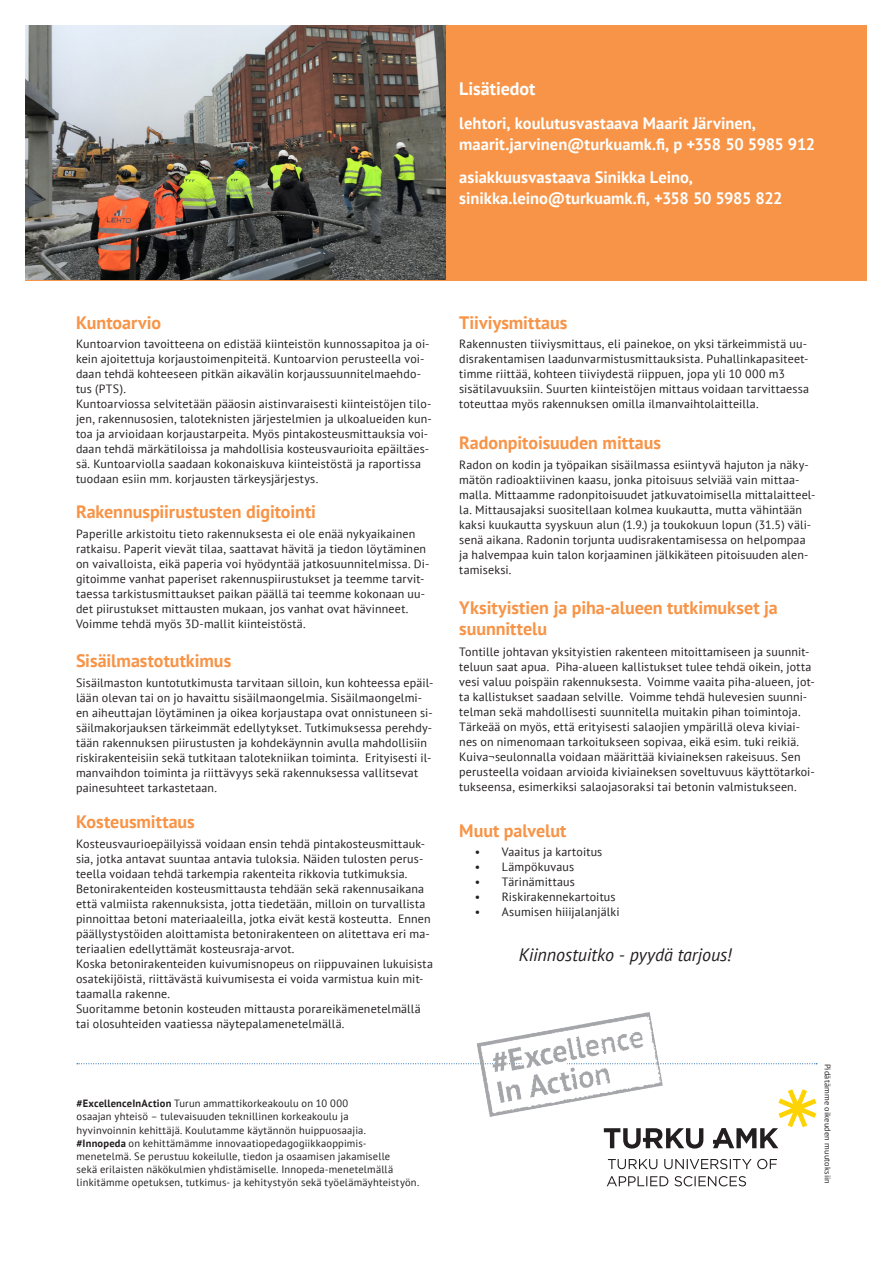
<style>
.page{position:relative;width:893px;height:1263px;background:#fff}
.page>*{position:absolute;margin:0;border:0;box-sizing:border-box;transform-origin:0 0}
.VÄLIOTSIKKO_12_12{font:700 18px "PT Sans";color:#f79447}
.LEIPÄTEKSTI_7_5_10{font:700 18px/21px "PT Sans";color:#f79447}
.LEIPÄTEKSTI_7_5_10-2{font:italic 18px "PT Sans";letter-spacing:-.005em;color:#231f20}
.Laatikon_valkoinen_o{font:700 18px "PT Sans";letter-spacing:-.005em;color:#fff}
.Laatikon_valkoinen_o-2{font:700 16.5px/21px "PT Sans";color:#fff}
.LEIPÄTEKSTI_7_5_10-3{font:12px/15px "PT Sans";letter-spacing:.015em;color:#231f20}
.LEIPÄTEKSTI_7_5_10-4{font:10.5px "PT Sans";letter-spacing:.02em;color:#231f20}
.Pidätämme_oikeuden_m{font:8.25px "PT Sans";letter-spacing:.025em;color:#231f20}
.s1{font-weight:700}
</style>
<div class="page">
<svg style="left:607px;top:1176px;width:139px;height:10px"></svg>
<svg style="left:608px;top:1159px;width:169px;height:10px"></svg>
<svg style="left:77px;top:1063px;width:740px;height:85px"></svg>
<img style="left:469px;top:1012px;width:200px;height:107px">
<div style="left:26px;top:26px;width:841px;height:255px;background:#f79447"></div>
<img style="left:26px;top:26px;width:420px;height:254px">
<p class="Laatikon_valkoinen_o" style="left:459px;top:77px;width:78px">Lisätiedot</p>
<p class="Laatikon_valkoinen_o-2" style="left:459px;top:112px;width:358px">lehtori, koulutusvastaava Maarit Järvinen, maarit.jarvinen@turkuamk.fi, p +358 50 5985 912</p>
<p class="Laatikon_valkoinen_o-2" style="left:459px;top:167px;width:325px">asiakkuusvastaava Sinikka Leino, sinikka.leino@turkuamk.fi, +358 50 5985 822</p>
<p class="VÄLIOTSIKKO_12_12" style="left:76px;top:311px;width:87px">Kuntoarvio</p>
<p class="LEIPÄTEKSTI_7_5_10-3" style="left:76px;top:336px;width:355px">Kuntoarvion tavoitteena on edistää kiinteistön kunnossapitoa ja oi&shy;kein ajoitettuja korjaustoimenpiteitä. Kuntoarvion perusteella voi&shy;daan tehdä kohteeseen pitkän aikavälin korjaussuunnitelmaehdo&shy;tus (PTS).</p>
<p class="LEIPÄTEKSTI_7_5_10-3" style="left:76px;top:396px;width:357px">Kuntoarviossa selvitetään pääosin aistinvaraisesti kiinteistöjen tilo&shy;jen, rakennusosien, taloteknisten järjestelmien ja ulkoalueiden kun&shy;toa ja arvioidaan korjaustarpeita. Myös pintakosteusmittauksia voi&shy;daan tehdä märkätiloissa ja mahdollisia kosteusvaurioita epäiltäes&shy;sä. Kuntoarviolla saadaan kokonaiskuva kiinteistöstä ja raportissa tuodaan esiin mm. korjausten tärkeysjärjestys.</p>
<p class="VÄLIOTSIKKO_12_12" style="left:76px;top:500px;width:242px">Rakennuspiirustusten digitointi</p>
<p class="LEIPÄTEKSTI_7_5_10-3" style="left:76px;top:525px;width:355px">Paperille arkistoitu tieto rakennuksesta ei ole enää nykyaikainen ratkaisu. Paperit vievät tilaa, saattavat hävitä ja tiedon löytäminen on vaivalloista, eikä paperia voi hyödyntää jatkosuunnitelmissa. Di&shy;gitoimme vanhat paperiset rakennuspiirustukset ja teemme tarvit&shy;taessa tarkistusmittaukset paikan päällä tai teemme kokonaan uu&shy;det piirustukset mittausten mukaan, jos vanhat ovat hävinneet.<br>Voimme tehdä myös 3D-mallit kiinteistöstä.</p>
<p class="VÄLIOTSIKKO_12_12" style="left:76px;top:649px;width:157px">Sisäilmastotutkimus</p>
<p class="LEIPÄTEKSTI_7_5_10-3" style="left:76px;top:674px;width:359px">Sisäilmaston kuntotutkimusta tarvitaan silloin, kun kohteessa epäil&shy;lään olevan tai on jo havaittu sisäilmaongelmia. Sisäilmaongelmi&shy;en aiheuttajan löytäminen ja oikea korjaustapa ovat onnistuneen si&shy;säilmakorjauksen tärkeimmät edellytykset. Tutkimuksessa perehdy&shy;tään rakennuksen piirustusten ja kohdekäynnin avulla mahdollisiin riskirakenteisiin sekä tutkitaan talotekniikan toiminta. Erityisesti il&shy;manvaihdon toiminta ja riittävyys sekä rakennuksessa vallitsevat painesuhteet tarkastetaan.</p>
<p class="VÄLIOTSIKKO_12_12" style="left:76px;top:810px;width:120px">Kosteusmittaus</p>
<p class="LEIPÄTEKSTI_7_5_10-3" style="left:76px;top:836px;width:351px">Kosteusvaurioepäilyissä voidaan ensin tehdä pintakosteusmittauk&shy;sia, jotka antavat suuntaa antavia tuloksia. Näiden tulosten perus&shy;teella voidaan tehdä tarkempia rakenteita rikkovia tutkimuksia.</p>
<p class="LEIPÄTEKSTI_7_5_10-3" style="left:76px;top:881px;width:356px">Betonirakenteiden kosteusmittausta tehdään sekä rakennusaikana että valmiista rakennuksista, jotta tiedetään, milloin on turvallista pinnoittaa betoni materiaaleilla, jotka eivät kestä kosteutta. Ennen päällystystöiden aloittamista betonirakenteen on alitettava eri ma&shy;teriaalien edellyttämät kosteusraja-arvot.</p>
<p class="LEIPÄTEKSTI_7_5_10-3" style="left:76px;top:956px;width:358px">Koska betonirakenteiden kuivumisnopeus on riippuvainen lukuisista osatekijöistä, riittävästä kuivumisesta ei voida varmistua kuin mit&shy;taamalla rakenne.</p>
<p class="LEIPÄTEKSTI_7_5_10-3" style="left:76px;top:1001px;width:346px">Suoritamme betonin kosteuden mittausta porareikämenetelmällä tai olosuhteiden vaatiessa näytepalamenetelmällä.</p>
<p class="LEIPÄTEKSTI_7_5_10-4" style="left:77px;top:1097px;width:273px"><span class="s1">#ExcellenceInAction</span> Turun ammattikorkeakoulu on 10 000</p>
<p class="LEIPÄTEKSTI_7_5_10-4" style="left:77px;top:1110px;width:274px">osaajan yhteisö – tulevaisuuden teknillinen korkeakoulu ja</p>
<p class="LEIPÄTEKSTI_7_5_10-4" style="left:77px;top:1123px;width:291px">hyvinvoinnin kehittäjä. Koulutamme käytännön huippuosaajia.</p>
<p class="LEIPÄTEKSTI_7_5_10-4" style="left:77px;top:1136px;width:292px"><span class="s1">#Innopeda</span> on kehittämämme innovaatiopedagogiikkaoppimis-</p>
<p class="LEIPÄTEKSTI_7_5_10-4" style="left:77px;top:1149px;width:315px">menetelmä. Se perustuu kokeilulle, tiedon ja osaamisen jakamiselle</p>
<p class="LEIPÄTEKSTI_7_5_10-4" style="left:77px;top:1163px;width:318px">sekä erilaisten näkökulmien yhdistämiselle. Innopeda-menetelmällä</p>
<p class="LEIPÄTEKSTI_7_5_10-4" style="left:77px;top:1176px;width:344px">linkitämme opetuksen, tutkimus- ja kehitystyön sekä työelämäyhteistyön.</p>
<p class="VÄLIOTSIKKO_12_12" style="left:459px;top:311px;width:110px">Tiiviysmittaus</p>
<p class="LEIPÄTEKSTI_7_5_10-3" style="left:459px;top:336px;width:351px;text-align:justify">Rakennusten tiiviysmittaus, eli painekoe, on yksi tärkeimmistä uu&shy;disrakentamisen laadunvarmistusmittauksista. Puhallinkapasiteet&shy;timme riittää, kohteen tiiviydestä riippuen, jopa yli 10 000 m3</p>
<p class="LEIPÄTEKSTI_7_5_10-3" style="left:459px;top:381px;width:351px">sisätilavuuksiin. Suurten kiinteistöjen mittaus voidaan tarvittaessa toteuttaa myös rakennuksen omilla ilmanvaihtolaitteilla.</p>
<p class="VÄLIOTSIKKO_12_12" style="left:459px;top:431px;width:203px">Radonpitoisuuden mittaus</p>
<p class="LEIPÄTEKSTI_7_5_10-3" style="left:459px;top:456px;width:358px">Radon on kodin ja työpaikan sisäilmassa esiintyvä hajuton ja näky&shy;mätön radioaktiivinen kaasu, jonka pitoisuus selviää vain mittaa&shy;malla. Mittaamme radonpitoisuudet jatkuvatoimisella mittalaitteel&shy;la. Mittausajaksi suositellaan kolmea kuukautta, mutta vähintään kaksi kuukautta syyskuun alun (1.9.) ja toukokuun lopun (31.5) väli&shy;senä aikana. Radonin torjunta uudisrakentamisessa on helpompaa ja halvempaa kuin talon korjaaminen jälkikäteen pitoisuuden alen&shy;tamiseksi.</p>
<p class="LEIPÄTEKSTI_7_5_10" style="left:459px;top:597px;width:320px">Yksityistien ja piha-alueen tutkimukset ja suunnittelu</p>
<p class="LEIPÄTEKSTI_7_5_10-3" style="left:459px;top:644px;width:357px">Tontille johtavan yksityistien rakenteen mitoittamiseen ja suunnit&shy;teluun saat apua. Piha-alueen kallistukset tulee tehdä oikein, jotta vesi valuu poispäin rakennuksesta. Voimme vaaita piha-alueen, jot&shy;ta kallistukset saadaan selville. Voimme tehdä hulevesien suunni&shy;telman sekä mahdollisesti suunnitella muitakin pihan toimintoja.</p>
<p class="LEIPÄTEKSTI_7_5_10-3" style="left:459px;top:719px;width:357px">Tärkeää on myös, että erityisesti salaojien ympärillä oleva kiviai&shy;nes on nimenomaan tarkoitukseen sopivaa, eikä esim. tuki reikiä.<br>Kuiva¬seulonnalla voidaan määrittää kiviaineksen rakeisuus. Sen perusteella voidaan arvioida kiviaineksen soveltuvuus käyttötarkoi&shy;tukseensa, esimerkiksi salaojasoraksi tai betonin valmistukseen.</p>
<p class="VÄLIOTSIKKO_12_12" style="left:459px;top:819px;width:109px">Muut palvelut</p>
<p class="LEIPÄTEKSTI_7_5_10-3" style="left:475px;top:844px;width:129px">• Vaaitus ja kartoitus</p>
<p class="LEIPÄTEKSTI_7_5_10-3" style="left:475px;top:859px;width:101px">• Lämpökuvaus</p>
<p class="LEIPÄTEKSTI_7_5_10-3" style="left:475px;top:874px;width:102px">• Tärinämittaus</p>
<p class="LEIPÄTEKSTI_7_5_10-3" style="left:475px;top:889px;width:142px">• Riskirakennekartoitus</p>
<p class="LEIPÄTEKSTI_7_5_10-3" style="left:475px;top:904px;width:146px">• Asumisen hiiijalanjälki</p>
<p class="LEIPÄTEKSTI_7_5_10-2" style="left:519px;top:943px;width:214px">Kiinnostuitko - pyydä tarjous!</p>
<p class="Pidätämme_oikeuden_m" style="left:833px;top:1064px;width:122px;rotate:90deg">Pidätämme oikeuden muutoksiin</p>
</div>
